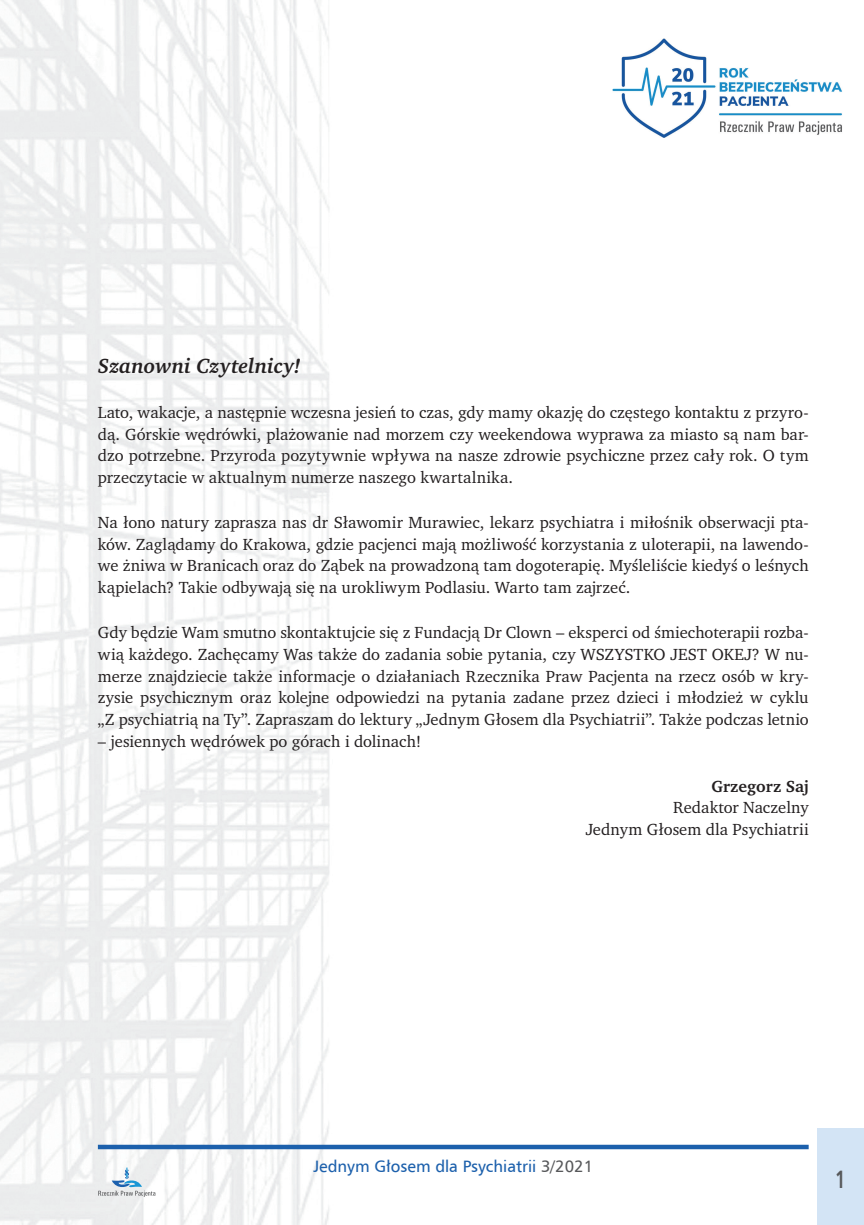
<style>
.page{position:relative;width:864px;height:1225px;background:#fff}
.page>*{position:absolute;margin:0;border:0;box-sizing:border-box;transform-origin:0 0}
.t1{font:700 25.2px "Humnst 777 EU";color:#57585a;scale:.71 1}
.t2{font:italic 700 21px "Charter ITC Pro";letter-spacing:.005em;color:#231f20}
.t3{font:16.5px/21.9px "Charter ITC Pro";letter-spacing:.005em;color:#231f20;text-align:justify}
.t4{font:16.5px "Humnst 777 EU Normal";color:#1c60ac}
.t5{font:700 16.5px "Charter ITC Pro";color:#231f20}
.s1{color:#57585a}
</style>
<div class="page">
<img style="left:0;top:0;width:809px;height:1225px">
<div style="left:816px;top:1127px;width:47px;height:98px;background:#d3e4f5"></div>
<div style="left:98px;top:1144px;width:710px;height:5px;background:#1c60ac"></div>
<svg style="left:98px;top:1167px;width:57px;height:30px"></svg>
<img style="left:612px;top:38px;width:230px;height:99px">
<p class="t2" style="left:98px;top:353px;width:204px">Szanowni Czytelnicy!</p>
<p class="t3" style="left:98px;top:401px;width:712px">Lato, wakacje, a następnie wczesna jesień to czas, gdy mamy okazję do częstego kontaktu z przyro&shy;dą. Górskie wędrówki, plażowanie nad morzem czy weekendowa wyprawa za miasto są nam bar&shy;dzo potrzebne. Przyroda pozytywnie wpływa na nasze zdrowie psychiczne przez cały rok. O tym przeczytacie w aktualnym numerze naszego kwartalnika.</p>
<p class="t3" style="left:98px;top:511px;width:712px">Na łono natury zaprasza nas dr Sławomir Murawiec, lekarz psychiatra i miłośnik obserwacji pta&shy;ków. Zaglądamy do Krakowa, gdzie pacjenci mają możliwość korzystania z uloterapii, na lawendo&shy;we żniwa w Branicach oraz do Ząbek na prowadzoną tam dogoterapię. Myśleliście kiedyś o leśnych kąpielach? Takie odbywają się na urokliwym Podlasiu. Warto tam zajrzeć.</p>
<p class="t3" style="left:98px;top:621px;width:712px">Gdy będzie Wam smutno skontaktujcie się z Fundacją Dr Clown – eksperci od śmiechoterapii rozba&shy;wią każdego. Zachęcamy Was także do zadania sobie pytania, czy WSZYSTKO JEST OKEJ? W nu&shy;merze znajdziecie także informacje o działaniach Rzecznika Praw Pacjenta na rzecz osób w kry&shy;zysie psychicznym oraz kolejne odpowiedzi na pytania zadane przez dzieci i młodzież w cyklu „Z psychiatrią na Ty”. Zapraszam do lektury „Jednym Głosem dla Psychiatrii”. Także podczas letnio</p>
<p class="t3" style="left:98px;top:730px;width:325px">– jesiennych wędrówek po górach i dolinach!</p>
<p class="t5" style="left:711px;top:775px;width:99px">Grzegorz Saj</p>
<p class="t3" style="left:585px;top:796px;width:224px;text-align:right">Redaktor Naczelny<br>Jednym Głosem dla Psychiatrii</p>
<p class="t4" style="left:313px;top:1155px;width:281px">Jednym Głosem dla Psychiatrii <span class="s1">3/2021</span></p>
<h1 class="t1" style="left:834px;top:1163px;width:16px">1</h1>
</div>
